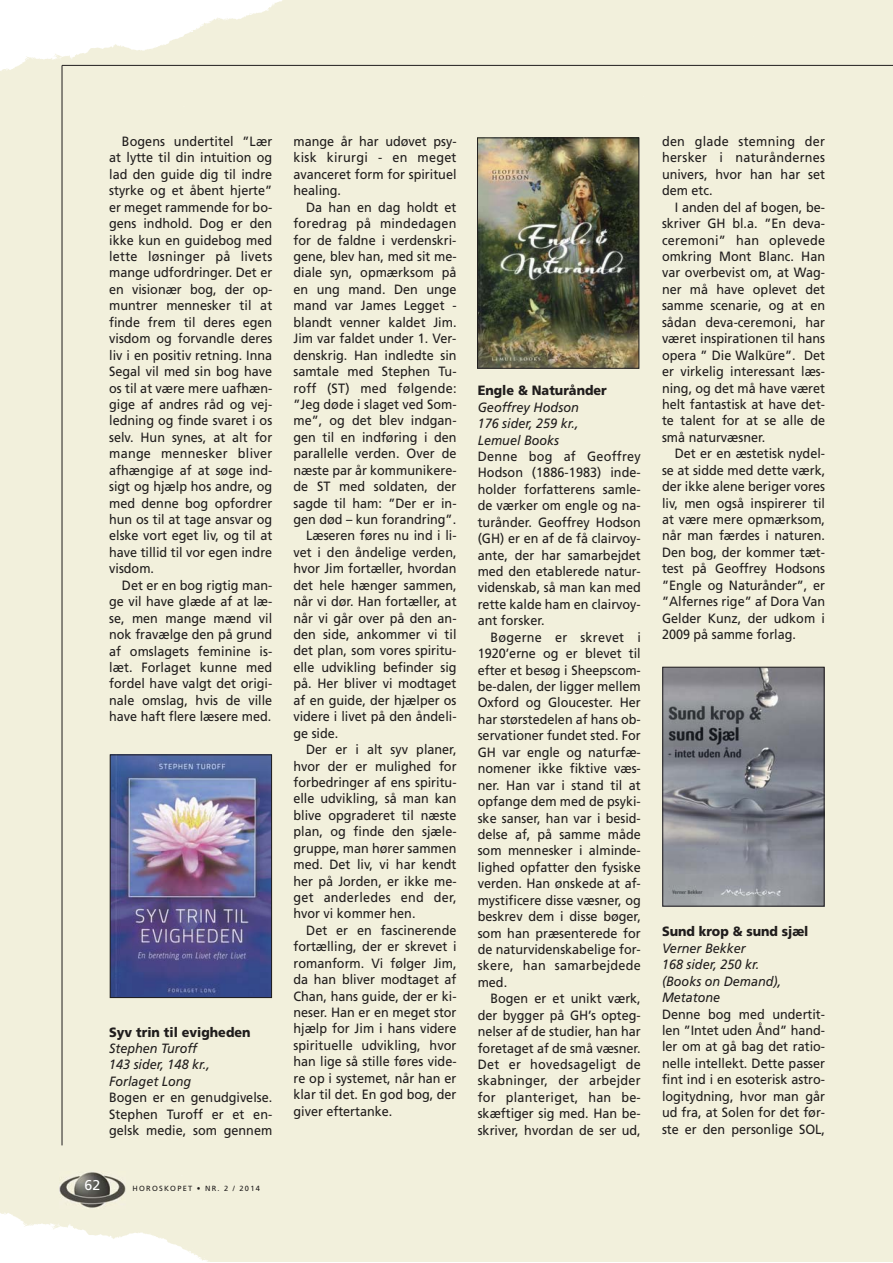
<style>
.page{position:relative;width:893px;height:1263px;background:#fff}
.page>*{position:absolute;margin:0;border:0;box-sizing:border-box;transform-origin:0 0}
.t1{font:14.25px "Frutiger";color:#fff}
.t2{font:13.5px/16.5px "Frutiger";color:#201d1d;text-align:justify;scale:.94 1}
.t3{font:italic 13.5px/16.5px "Frutiger";color:#201d1d;scale:.94 1}
.t4{font:13.5px "Frutiger";letter-spacing:.02em;color:#201d1d;scale:.94 1}
.t5{font:900 13.5px "Frutiger";color:#201d1d;scale:.94 1}
.t6{font:italic 13.5px/16.5px "Frutiger";color:#201d1d;text-align:justify;scale:.95 1}
.t7{font:7.5px "Frutiger";letter-spacing:.165em;color:#201d1d}
</style>
<div class="page">
<div style="left:0;top:132px;width:892px;height:1034px;background:#f2f0dc"></div>
<img style="left:60px;top:1171px;width:66px;height:38px">
<hr style="left:62px;top:65px;width:830px;height:1px;background:#201d1d">
<hr style="left:62px;top:65px;width:1px;height:1080px;background:#201d1d">
<img style="left:112px;top:757px;width:158px;height:239px">
<div style="left:110px;top:755px;width:162px;height:243px;border:1px solid #201d1d"></div>
<img style="left:479px;top:140px;width:158px;height:227px">
<div style="left:477px;top:138px;width:162px;height:231px;border:1px solid #201d1d"></div>
<img style="left:664px;top:669px;width:158px;height:236px">
<div style="left:662px;top:667px;width:162px;height:240px;border:1px solid #201d1d"></div>
<p class="t2" style="left:109px;top:134px;width:175px;text-indent:13px">Bogens undertitel ”Lær at lytte til din intuition og lad den guide dig til indre styrke og et åbent hjerte” er meget rammende for bo&shy;gens indhold. Dog er den ikke kun en guidebog med lette løsninger på livets mange udfordringer. Det er en visionær bog, der op&shy;muntrer mennesker til at finde frem til deres egen visdom og forvandle deres liv i en positiv retning. Inna Segal vil med sin bog have os til at være mere uafhæn&shy;gige af andres råd og vej&shy;ledning og finde svaret i os selv. Hun synes, at alt for mange mennesker bliver afhængige af at søge ind&shy;sigt og hjælp hos andre, og med denne bog opfordrer hun os til at tage ansvar og elske vort eget liv, og til at have tillid til vor egen indre visdom.</p>
<p class="t2" style="left:109px;top:578px;width:175px;text-indent:13px">Det er en bog rigtig man&shy;ge vil have glæde af at læ&shy;se, men mange mænd vil nok fravælge den på grund af omslagets feminine is&shy;læt. Forlaget kunne med fordel have valgt det origi&shy;nale omslag, hvis de ville have haft flere læsere med.</p>
<p class="t5" style="left:109px;top:1026px;width:152px">Syv trin til evigheden</p>
<p class="t3" style="left:109px;top:1041px;width:109px">Stephen Turoff<br>143 sider, 148 kr.,<br>Forlaget Long</p>
<p class="t2" style="left:109px;top:1090px;width:175px">Bogen er en genudgivelse.<br>Stephen Turoff er et en&shy;gelsk medie, som gennem</p>
<p class="t1" style="left:85px;top:1180px;width:17px">62</p>
<p class="t7" style="left:133px;top:1185px;width:129px">HOROSKOPET • NR. 2 / 2014</p>
<p class="t2" style="left:293px;top:134px;width:175px">mange år har udøvet psy&shy;kisk kirurgi - en meget avanceret form for spirituel healing.</p>
<p class="t2" style="left:306px;top:200px;width:161px">Da han en dag holdt et</p>
<p class="t4" style="left:293px;top:218px;width:175px">foredrag på mindedagen</p>
<p class="t2" style="left:293px;top:233px;width:175px">for de faldne i verdenskri-</p>
<p class="t2" style="left:293px;top:249px;width:175px">gene, blev han, med sit me-</p>
<p class="t2" style="left:293px;top:266px;width:175px">diale syn, opmærksom på</p>
<p class="t2" style="left:293px;top:282px;width:175px">en ung mand. Den unge</p>
<p class="t2" style="left:293px;top:298px;width:175px">mand var James Legget -</p>
<p class="t2" style="left:293px;top:315px;width:175px">blandt venner kaldet Jim.</p>
<p class="t2" style="left:293px;top:331px;width:175px">Jim var faldet under 1. Ver-</p>
<p class="t2" style="left:293px;top:348px;width:175px">denskrig. Han indledte sin</p>
<p class="t2" style="left:293px;top:364px;width:175px">samtale med Stephen Tu-</p>
<p class="t4" style="left:293px;top:382px;width:175px">roff (ST) med følgende:</p>
<p class="t2" style="left:293px;top:397px;width:175px">”Jeg døde i slaget ved Som-</p>
<p class="t2" style="left:293px;top:414px;width:175px">me”, og det blev indgan-</p>
<p class="t2" style="left:293px;top:430px;width:175px">gen til en indføring i den</p>
<p class="t2" style="left:293px;top:446px;width:175px">parallelle verden. Over de</p>
<p class="t2" style="left:293px;top:463px;width:175px">næste par år kommunikere-</p>
<p class="t2" style="left:293px;top:479px;width:175px">de ST med soldaten, der</p>
<p class="t2" style="left:293px;top:496px;width:175px">sagde til ham: ”Der er in-</p>
<p class="t2" style="left:293px;top:512px;width:175px">gen død – kun forandring”.</p>
<p class="t2" style="left:306px;top:529px;width:161px">Læseren føres nu ind i li-</p>
<p class="t2" style="left:293px;top:545px;width:175px">vet i den åndelige verden,</p>
<p class="t2" style="left:293px;top:561px;width:175px">hvor Jim fortæller, hvordan</p>
<p class="t2" style="left:293px;top:578px;width:175px">det hele hænger sammen,</p>
<p class="t2" style="left:293px;top:594px;width:175px">når vi dør. Han fortæller, at</p>
<p class="t2" style="left:293px;top:611px;width:175px">når vi går over på den an-</p>
<p class="t2" style="left:293px;top:627px;width:175px">den side, ankommer vi til</p>
<p class="t2" style="left:293px;top:644px;width:175px">det plan, som vores spiritu-</p>
<p class="t2" style="left:293px;top:660px;width:175px">elle udvikling befinder sig</p>
<p class="t2" style="left:293px;top:676px;width:175px">på. Her bliver vi modtaget</p>
<p class="t2" style="left:293px;top:693px;width:175px">af en guide, der hjælper os</p>
<p class="t2" style="left:293px;top:709px;width:175px">videre i livet på den åndeli-</p>
<p class="t2" style="left:293px;top:726px;width:49px">ge side.</p>
<p class="t2" style="left:306px;top:742px;width:161px">Der er i alt syv planer,</p>
<p class="t2" style="left:293px;top:759px;width:175px">hvor der er mulighed for</p>
<p class="t2" style="left:293px;top:775px;width:175px">forbedringer af ens spiritu-</p>
<p class="t2" style="left:293px;top:792px;width:175px">elle udvikling, så man kan</p>
<p class="t2" style="left:293px;top:808px;width:175px">blive opgraderet til næste</p>
<p class="t2" style="left:293px;top:824px;width:175px">plan, og finde den sjæle-</p>
<p class="t2" style="left:293px;top:841px;width:175px">gruppe, man hører sammen</p>
<p class="t2" style="left:293px;top:857px;width:175px">med. Det liv, vi har kendt</p>
<p class="t2" style="left:293px;top:874px;width:175px">her på Jorden, er ikke me-</p>
<p class="t4" style="left:293px;top:892px;width:175px">get anderledes end der,</p>
<p class="t2" style="left:293px;top:907px;width:131px">hvor vi kommer hen.</p>
<p class="t2" style="left:306px;top:923px;width:161px">Det er en fascinerende</p>
<p class="t2" style="left:293px;top:939px;width:175px">fortælling, der er skrevet i</p>
<p class="t2" style="left:293px;top:956px;width:175px">romanform. Vi følger Jim,</p>
<p class="t2" style="left:293px;top:972px;width:175px">da han bliver modtaget af</p>
<p class="t2" style="left:293px;top:989px;width:175px">Chan, hans guide, der er ki-</p>
<p class="t2" style="left:293px;top:1005px;width:175px">neser. Han er en meget stor</p>
<p class="t2" style="left:293px;top:1022px;width:175px">hjælp for Jim i hans videre</p>
<p class="t2" style="left:293px;top:1038px;width:175px">spirituelle udvikling, hvor</p>
<p class="t2" style="left:293px;top:1054px;width:175px">han lige så stille føres vide-</p>
<p class="t2" style="left:293px;top:1071px;width:175px">re op i systemet, når han er</p>
<p class="t2" style="left:293px;top:1087px;width:175px">klar til det. En god bog, der</p>
<p class="t2" style="left:293px;top:1104px;width:107px">giver eftertanke.</p>
<p class="t5" style="left:478px;top:385px;width:139px">Engle &amp; Naturånder</p>
<p class="t6" style="left:478px;top:400px;width:108px">Geoffrey Hodson 176 sider, 259 kr., Lemuel Books</p>
<p class="t2" style="left:478px;top:449px;width:175px">Denne bog af Geoffrey Hodson (1886-1983) inde&shy;holder forfatterens samle&shy;de værker om engle og na&shy;turånder. Geoffrey Hodson (GH) er en af de få clairvoy&shy;ante, der har samarbejdet med den etablerede natur&shy;videnskab, så man kan med rette kalde ham en clairvoy&shy;ant forsker.</p>
<p class="t2" style="left:478px;top:630px;width:175px;text-indent:13px">Bøgerne er skrevet i 1920’erne og er blevet til efter et besøg i Sheepscom&shy;be-dalen, der ligger mellem Oxford og Gloucester. Her har størstedelen af hans ob&shy;servationer fundet sted. For GH var engle og naturfæ&shy;nomener ikke fiktive væs&shy;ner. Han var i stand til at opfange dem med de psyki&shy;ske sanser, han var i besid&shy;delse af, på samme måde som mennesker i alminde&shy;lighed opfatter den fysiske verden. Han ønskede at af&shy;mystificere disse væsner, og beskrev dem i disse bøger, som han præsenterede for de naturvidenskabelige for&shy;skere, han samarbejdede med.</p>
<p class="t2" style="left:478px;top:991px;width:175px;text-indent:13px">Bogen er et unikt værk, der bygger på GH’s opteg&shy;nelser af de studier, han har foretaget af de små væsner.<br>Det er hovedsageligt de skabninger, der arbejder for planteriget, han be&shy;skæftiger sig med. Han be&shy;skriver, hvordan de ser ud,</p>
<p class="t2" style="left:662px;top:134px;width:175px">den glade stemning der hersker i naturåndernes univers, hvor han har set dem etc.</p>
<p class="t2" style="left:662px;top:200px;width:175px;text-indent:13px">I anden del af bogen, be&shy;skriver GH bl.a. ”En deva&shy;ceremoni” han oplevede omkring Mont Blanc. Han var overbevist om, at Wag&shy;ner må have oplevet det samme scenarie, og at en sådan deva-ceremoni, har været inspirationen til hans opera ” Die Walküre”. Det er virkelig interessant læs&shy;ning, og det må have været helt fantastisk at have det&shy;te talent for at se alle de små naturvæsner.</p>
<p class="t2" style="left:662px;top:446px;width:175px;text-indent:13px">Det er en æstetisk nydel&shy;se at sidde med dette værk, der ikke alene beriger vores liv, men også inspirerer til at være mere opmærksom, når man færdes i naturen.<br>Den bog, der kommer tæt&shy;test på Geoffrey Hodsons ”Engle og Naturånder”, er ”Alfernes rige” af Dora Van Gelder Kunz, der udkom i 2009 på samme forlag.</p>
<p class="t5" style="left:662px;top:926px;width:157px">Sund krop &amp; sund sjæl</p>
<p class="t3" style="left:662px;top:941px;width:128px">Verner Bekker<br>168 sider, 250 kr. (Books on Demand),<br>Metatone</p>
<p class="t2" style="left:662px;top:1007px;width:175px">Denne bog med undertit&shy;len ”Intet uden Ånd” hand&shy;ler om at gå bag det ratio&shy;nelle intellekt. Dette passer fint ind i en esoterisk astro&shy;logitydning, hvor man går ud fra, at Solen for det før&shy;ste er den personlige SOL,</p>
</div>
